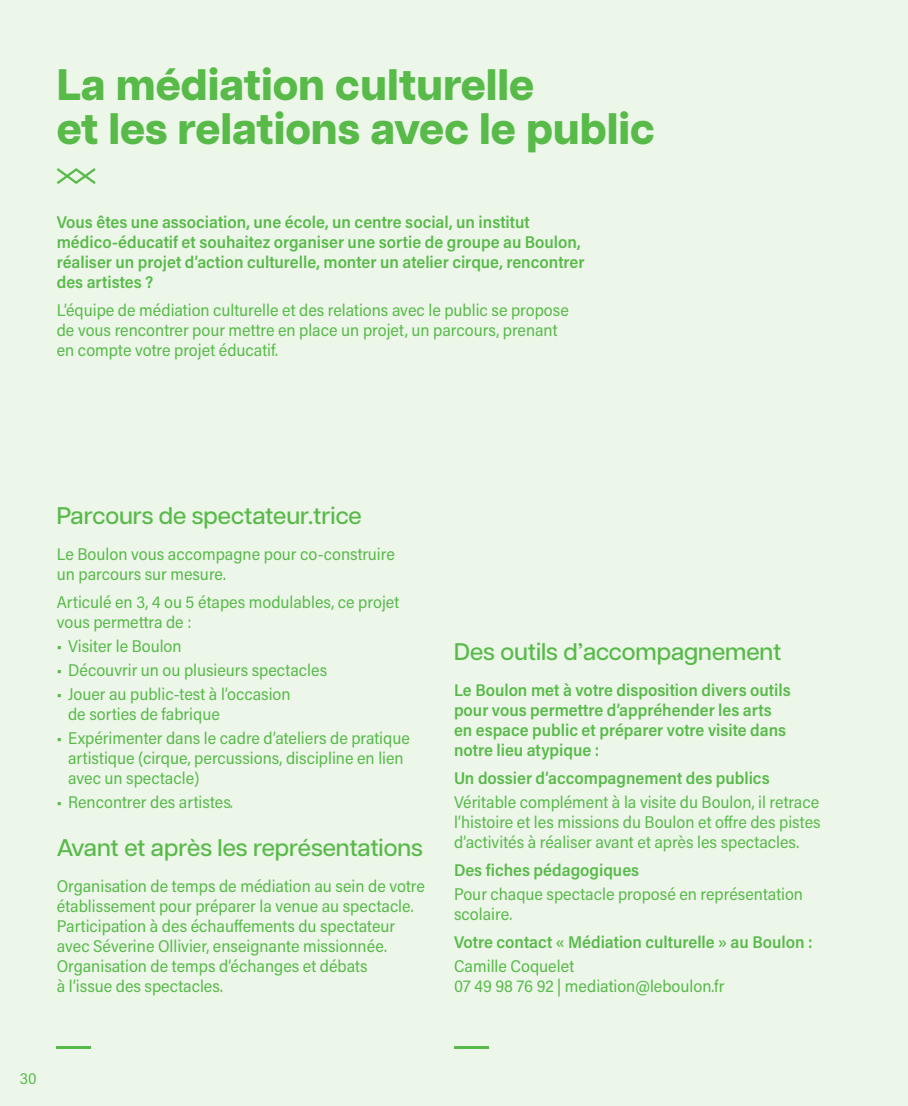
<style>
.page{position:relative;width:908px;height:1106px;background:#fff}
.page>*{position:absolute;margin:0;border:0;box-sizing:border-box;transform-origin:0 0}
.t1{font:800 44px/44px "Articulat CF";color:#58ba49}
.t2{font:500 24px "Articulat CF";color:#58ba49}
.t3{font:17px/20px "Acumin Pro Semi Cond";color:#58ba49}
.t4{font:600 17px/20px "Acumin Pro Semi Cond";color:#58ba49}
.t5{font:16px "Acumin Pro Semi Cond";color:#58ba49}
.s1{font-weight:600}
.s2{font-style:italic}
</style>
<div class="page">
<div style="left:0;top:0;width:907px;height:1106px;background:#ecf6e9"></div>
<svg style="left:57px;top:168px;width:39px;height:16px"></svg>
<hr style="left:57px;top:1046px;width:34px;height:2px;background:#58ba49">
<hr style="left:454px;top:1046px;width:34px;height:2px;background:#58ba49">
<h1 class="t1" style="left:57px;top:62px;width:599px">La médiation culturelle<br>et les relations avec le public</h1>
<p class="t4" style="left:57px;top:211px;width:529px">Vous êtes une association, une école, un centre social, un institut médico-éducatif et souhaitez organiser une sortie de groupe au Boulon, réaliser un projet d’action culturelle, monter un atelier cirque, rencontrer des artistes ?</p>
<p class="t3" style="left:57px;top:299px;width:513px">L’équipe de médiation culturelle et des relations avec le public se propose de vous rencontrer pour mettre en place un projet, un parcours, prenant en compte votre projet éducatif.</p>
<h2 class="t2" style="left:57px;top:498px;width:306px">Parcours de spectateur.trice</h2>
<p class="t3" style="left:57px;top:543px;width:339px">Le Boulon vous accompagne pour co-construire un parcours sur mesure.</p>
<p class="t3" style="left:57px;top:591px;width:344px">Articulé en 3, 4 ou 5 étapes modulables, ce projet vous permettra de :</p>
<p class="t3" style="left:57px;top:635px;width:126px"><span class="s1">•</span> Visiter le Boulon</p>
<p class="t3" style="left:57px;top:659px;width:272px"><span class="s1">•</span> Découvrir un ou plusieurs spectacles</p>
<p class="t3" style="left:68px;top:683px;width:224px;text-indent:-11px"><span class="s1">•</span> Jouer au public-test à l’occasion de sorties de fabrique</p>
<p class="t3" style="left:68px;top:727px;width:343px;text-indent:-11px"><span class="s1">•</span> Expérimenter dans le cadre d’ateliers de pratique artistique (cirque, percussions, discipline en lien avec un spectacle)</p>
<p class="t3" style="left:57px;top:791px;width:178px"><span class="s1">•</span> Rencontrer des artistes<span class="s2">.</span></p>
<h2 class="t2" style="left:57px;top:830px;width:367px">Avant et après les représentations</h2>
<p class="t3" style="left:57px;top:875px;width:369px">Organisation de temps de médiation au sein de votre établissement pour préparer la venue au spectacle.<br>Participation à des échauffements du spectateur avec Séverine Ollivier, enseignante missionnée.<br>Organisation de temps d’échanges et débats<br>à l’issue des spectacles.</p>
<h2 class="t2" style="left:454px;top:634px;width:329px">Des outils d’accompagnement</h2>
<p class="t4" style="left:454px;top:679px;width:338px">Le Boulon met à votre disposition divers outils pour vous permettre d’appréhender les arts en espace public et préparer votre visite dans notre lieu atypique :</p>
<p class="t4" style="left:454px;top:767px;width:317px">Un dossier d’accompagnement des publics</p>
<p class="t3" style="left:454px;top:791px;width:368px;text-align:justify">Véritable complément à la visite du Boulon, il retrace l’histoire et les missions du Boulon et offre des pistes d’activités à réaliser avant et après les spectacles.</p>
<p class="t4" style="left:454px;top:859px;width:186px">Des fiches pédagogiques</p>
<p class="t3" style="left:454px;top:883px;width:350px">Pour chaque spectacle proposé en représentation scolaire.</p>
<p class="t4" style="left:454px;top:931px;width:360px">Votre contact « Médiation culturelle » au Boulon :</p>
<p class="t3" style="left:454px;top:955px;width:272px">Camille Coquelet<br>07 49 98 76 92 | mediation@leboulon.fr</p>
<p class="t5" style="left:20px;top:1067px;width:18px">30</p>
</div>
